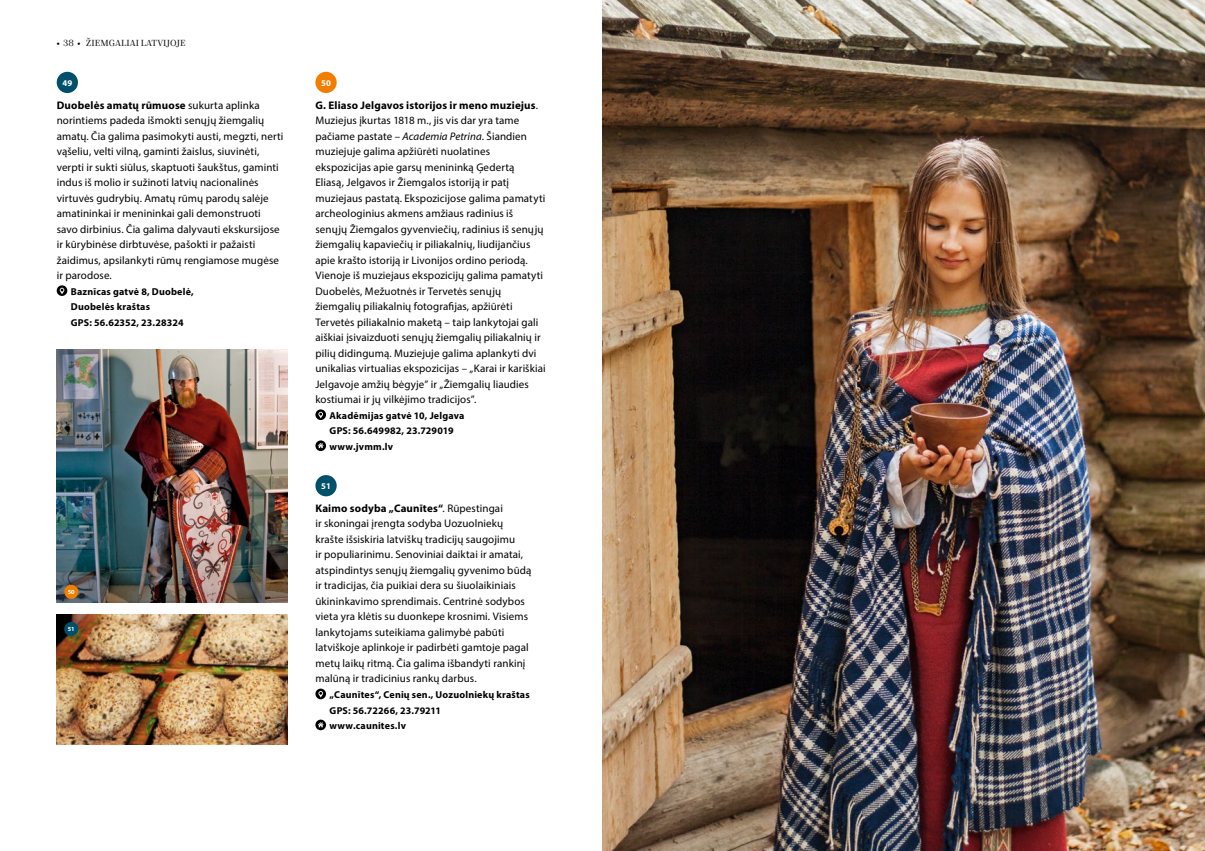
<style>
.page{position:relative;width:1205px;height:851px;background:#fff}
.page>*{position:absolute;margin:0;border:0;box-sizing:border-box;transform-origin:0 0}
.t1{font:11px/15.5px "Myriad Pro";letter-spacing:.01em;color:#000}
.t2{font:700 10px/15.5px "Myriad Pro";letter-spacing:.02em;color:#000}
.t3{font:500 8.75px "TT Pubs";color:#000}
.t4{font:700 8.75px "Myriad Pro";color:#fff}
.t5{font:700 6.25px "Myriad Pro";color:#fff}
.s1{font-family:"Myriad Pro";font-weight:700}
.s2{font-weight:700}
.s3{font-style:italic}
</style>
<div class="page">
<div style="left:57px;top:72px;width:21px;height:21px;background:#00506c;border-radius:50%"></div>
<svg style="left:57px;top:285px;width:10px;height:11px"></svg>
<div style="left:315px;top:72px;width:22px;height:21px;background:#f17e00;border-radius:50%"></div>
<svg style="left:315px;top:409px;width:11px;height:11px"></svg>
<svg style="left:315px;top:440px;width:11px;height:11px"></svg>
<div style="left:315px;top:475px;width:22px;height:21px;background:#00506c;border-radius:50%"></div>
<svg style="left:315px;top:688px;width:11px;height:11px"></svg>
<svg style="left:315px;top:719px;width:11px;height:11px"></svg>
<img style="left:57px;top:349px;width:230px;height:253px">
<img style="left:57px;top:614px;width:230px;height:130px">
<img style="left:602px;top:0;width:603px;height:850px">
<div style="left:64px;top:584px;width:14px;height:14px;background:#f17e00;border-radius:50%"></div>
<div style="left:64px;top:621px;width:14px;height:15px;background:#00506c;border-radius:50%"></div>
<p class="t3" style="left:57px;top:37px;width:42px"><span class="s1">•</span> 38 <span class="s1">•</span> ŽIEM</p>
<p class="t3" style="left:109px;top:37px;width:13px">GALIAI</p>
<p class="t3" style="left:141px;top:37px;width:7px">LAT</p>
<p class="t3" style="left:157px;top:37px;width:29px">VIJOJE</p>
<p class="t4" style="left:62px;top:77px;width:11px">49</p>
<p class="t1" style="left:57px;top:97px;width:228px"><span class="s2">Duobelės amatų rūmuose</span> sukurta aplinka norintiems padeda išmokti senųjų žiemgalių amatų. Čia galima pasimokyti austi, megzti, nerti vąšeliu, velti vilną, gaminti žaislus, siuvinėti, verpti ir sukti siūlus, skaptuoti šaukštus, gaminti indus iš molio ir sužinoti latvių nacionalinės virtuvės gudrybių. Amatų rūmų parodų salėje amatininkai ir menininkai gali demonstruoti savo dirbinius. Čia galima dalyvauti ekskursijose ir kūrybinėse dirbtuvėse, pašokti ir pažaisti žaidimus, apsilankyti rūmų rengiamose mugėse ir parodose.</p>
<p class="t2" style="left:71px;top:283px;width:124px">Baznīcas gatvė 8, Duobelė,<br>Duobelės kraštas<br>GPS: 56.62352, 23.28324</p>
<p class="t5" style="left:68px;top:588px;width:8px">50</p>
<p class="t5" style="left:68px;top:625px;width:8px">51</p>
<p class="t4" style="left:321px;top:77px;width:11px">50</p>
<p class="t1" style="left:315px;top:97px;width:232px"><span class="s2">G. Eliaso Jelgavos istorijos ir meno muziejus</span>.<br>Muziejus įkurtas 1818 m., jis vis dar yra tame pačiame pastate – <span class="s3">Academia Petrina</span>. Šiandien muziejuje galima apžiūrėti nuolatines ekspozicijas apie garsų menininką Ģedertą Eliasą, Jelgavos ir Žiemgalos istoriją ir patį muziejaus pastatą. Ekspozicijose galima pamatyti archeologinius akmens amžiaus radinius iš senųjų Žiemgalos gyvenviečių, radinius iš senųjų žiemgalių kapaviečių ir piliakalnių, liudijančius apie krašto istoriją ir Livonijos ordino periodą.<br>Vienoje iš muziejaus ekspozicijų galima pamatyti Duobelės, Mežuotnės ir Tervetės senųjų žiemgalių piliakalnių fotografijas, apžiūrėti Tervetės piliakalnio maketą – taip lankytojai gali aiškiai įsivaizduoti senųjų žiemgalių piliakalnių ir pilių didingumą. Muziejuje galima aplankyti dvi unikalias virtualias ekspozicijas – „Karai ir kariškiai Jelgavoje amžių bėgyje” ir „Žiemgalių liaudies kostiumai ir jų vilkėjimo tradicijos”.</p>
<p class="t2" style="left:330px;top:407px;width:136px">Akadēmijas gatvė 10, Jelgava<br>GPS: 56.649982, 23.729019 www.jvmm.lv</p>
<p class="t4" style="left:321px;top:480px;width:11px">51</p>
<p class="t1" style="left:315px;top:500px;width:218px"><span class="s2">Kaimo sodyba „Caunītes“</span>. Rūpestingai<br>ir skoningai įrengta sodyba Uozuolniekų krašte išsiskiria latviškų tradicijų saugojimu<br>ir populiarinimu. Senoviniai daiktai ir amatai, atspindintys senųjų žiemgalių gyvenimo būdą ir tradicijas, čia puikiai dera su šiuolaikiniais ūkininkavimo sprendimais. Centrinė sodybos vieta yra klėtis su duonkepe krosnimi. Visiems lankytojams suteikiama galimybė pabūti latviškoje aplinkoje ir padirbėti gamtoje pagal metų laikų ritmą. Čia galima išbandyti rankinį malūną ir tradicinius rankų darbus.</p>
<p class="t2" style="left:330px;top:686px;width:202px">„Caunītes“, Cenių sen., Uozuolniekų kraštas<br>GPS: 56.72266, 23.79211<br>www.caunites.lv</p>
</div>
